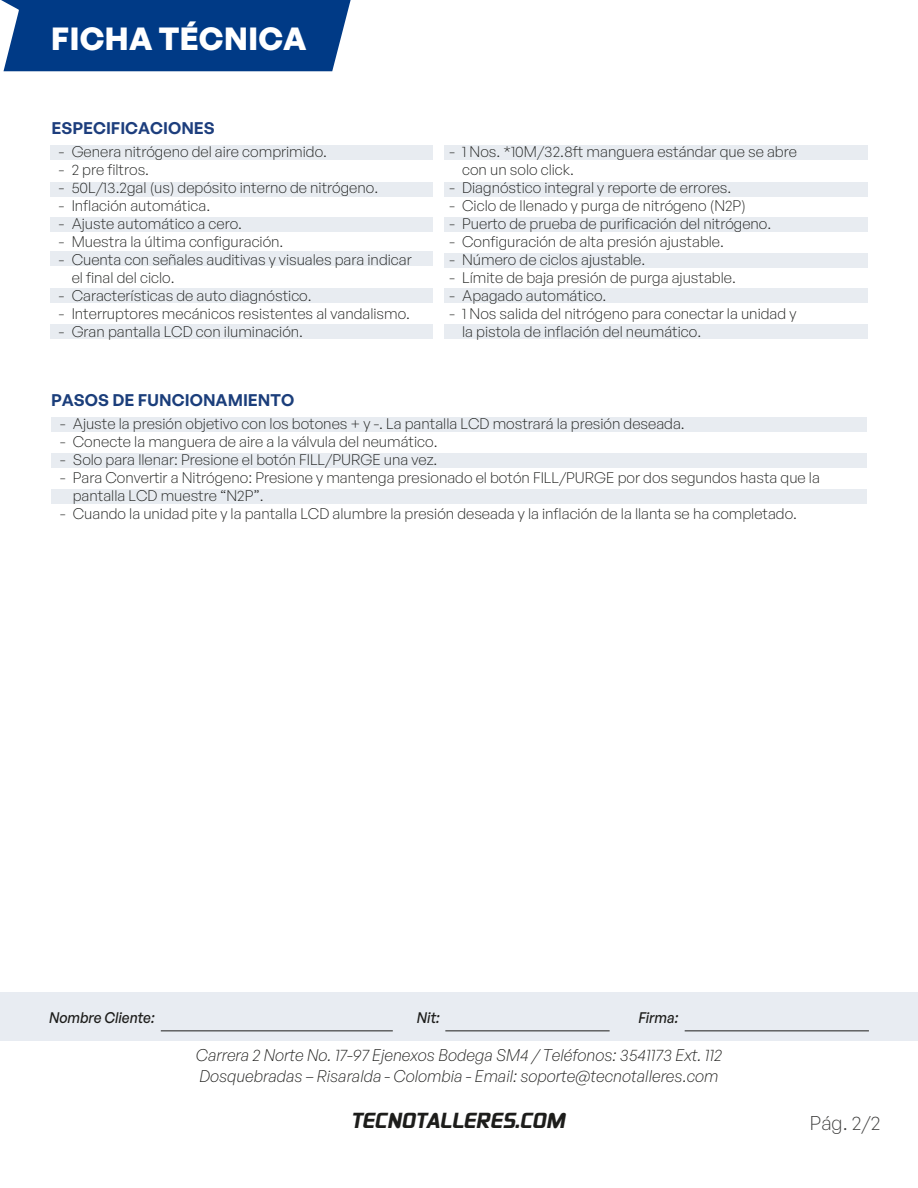
<style>
.page{position:relative;width:918px;height:1188px;background:#fff}
.page>*{position:absolute;margin:0;border:0;box-sizing:border-box;transform-origin:0 0}
.t1{font:700 31.35px "General Sans";color:#fff}
.t2{font:italic 900 19.5px "Sol W01";color:#1d1d1b}
.t3{font:300 19.5px "General Sans";color:#3c3c3b}
.t4{font:italic 300 16.5px/21px "General Sans";color:#1d1d1b}
.t5{font:600 16.5px "General Sans";color:#1b3e7b}
.t6{font:600 16.5px "General Sans";color:#1d3e7d}
.t7{font:300 15px/18px "General Sans";color:#1d1e1c}
.t8{font:italic 500 15px "General Sans";color:#1d1d1b;scale:.96 1}
</style>
<div class="page">
<div style="left:0;top:992px;width:918px;height:48px;background:#e8ecf2"></div>
<hr style="left:161px;top:1030px;width:232px;height:1px;background:#1d1d1b">
<hr style="left:445px;top:1030px;width:165px;height:1px;background:#1d1d1b">
<hr style="left:685px;top:1030px;width:184px;height:1px;background:#1d1d1b">
<div style="left:1px;top:0;width:350px;height:71px;background:#003a86"></div>
<div style="left:51px;top:145px;width:382px;height:15px;background:#e8ecf1"></div>
<div style="left:51px;top:182px;width:382px;height:15px;background:#e8ecf1"></div>
<div style="left:51px;top:218px;width:382px;height:14px;background:#e8ecf1"></div>
<div style="left:51px;top:251px;width:382px;height:15px;background:#e8ecf1"></div>
<div style="left:51px;top:288px;width:382px;height:15px;background:#e8ecf1"></div>
<div style="left:51px;top:324px;width:382px;height:15px;background:#e8ecf1"></div>
<div style="left:444px;top:145px;width:423px;height:15px;background:#e8ecf1"></div>
<div style="left:444px;top:182px;width:423px;height:15px;background:#e8ecf1"></div>
<div style="left:444px;top:218px;width:423px;height:14px;background:#e8ecf1"></div>
<div style="left:444px;top:253px;width:423px;height:15px;background:#e8ecf1"></div>
<div style="left:444px;top:288px;width:423px;height:15px;background:#e8ecf1"></div>
<div style="left:444px;top:324px;width:423px;height:15px;background:#e8ecf1"></div>
<div style="left:52px;top:417px;width:815px;height:15px;background:#e8ecf1"></div>
<div style="left:52px;top:454px;width:815px;height:14px;background:#e8ecf1"></div>
<div style="left:52px;top:489px;width:815px;height:15px;background:#e8ecf1"></div>
<h1 class="t1" style="left:51px;top:18px;width:257px">FICHA TÉCNICA</h1>
<p class="t6" style="left:52px;top:117px;width:165px">ESPECIFICACIONES</p>
<p class="t7" style="left:59px;top:142px;width:270px">- Genera nitrógeno del aire comprimido.</p>
<p class="t7" style="left:59px;top:160px;width:92px">- 2 pre filtros.</p>
<p class="t7" style="left:59px;top:178px;width:321px">- 50L/13.2gal (us) depósito interno de nitrógeno.</p>
<p class="t7" style="left:59px;top:196px;width:153px">- Inflación automática.</p>
<p class="t7" style="left:59px;top:214px;width:185px">- Ajuste automático a cero.</p>
<p class="t7" style="left:59px;top:232px;width:226px">- Muestra la última configuración.</p>
<p class="t7" style="left:72px;top:250px;width:342px;text-indent:-13px">- Cuenta con señales auditivas y visuales para indicar el final del ciclo.</p>
<p class="t7" style="left:59px;top:286px;width:254px">- Características de auto diagnóstico.</p>
<p class="t7" style="left:59px;top:304px;width:353px">- Interruptores mecánicos resistentes al vandalismo.</p>
<p class="t7" style="left:59px;top:322px;width:246px">- Gran pantalla LCD con iluminación.</p>
<p class="t7" style="left:462px;top:142px;width:336px;text-indent:-13px">- 1 Nos. *10M/32.8ft manguera estándar que se abre con un solo click.</p>
<p class="t7" style="left:449px;top:178px;width:283px">- Diagnóstico integral y reporte de errores.</p>
<p class="t7" style="left:449px;top:196px;width:298px">- Ciclo de llenado y purga de nitrógeno (N2P)</p>
<p class="t7" style="left:449px;top:214px;width:323px">- Puerto de prueba de purificación del nitrógeno.</p>
<p class="t7" style="left:449px;top:232px;width:276px">- Configuración de alta presión ajustable.</p>
<p class="t7" style="left:449px;top:250px;width:197px">- Número de ciclos ajustable.</p>
<p class="t7" style="left:449px;top:268px;width:288px">- Límite de baja presión de purga ajustable.</p>
<p class="t7" style="left:449px;top:286px;width:159px">- Apagado automático.</p>
<p class="t7" style="left:462px;top:304px;width:336px;text-indent:-13px">- 1 Nos salida del nitrógeno para conectar la unidad y la pistola de inflación del neumático.</p>
<p class="t5" style="left:51px;top:389px;width:245px">PASOS DE FUNCIONAMIENTO</p>
<p class="t7" style="left:60px;top:414px;width:626px">- Ajuste la presión objetivo con los botones + y -. La pantalla LCD mostrará la presión deseada.</p>
<p class="t7" style="left:60px;top:432px;width:379px">- Conecte la manguera de aire a la válvula del neumático.</p>
<p class="t7" style="left:60px;top:450px;width:379px">- Solo para llenar: Presione el botón FILL/PURGE una vez.</p>
<p class="t7" style="left:73px;top:468px;width:749px;text-indent:-13px">- Para Convertir a Nitrógeno: Presione y mantenga presionado el botón FILL/PURGE por dos segundos hasta que la pantalla LCD muestre “N2P”.</p>
<p class="t7" style="left:60px;top:504px;width:739px">- Cuando la unidad pite y la pantalla LCD alumbre la presión deseada y la inflación de la llanta se ha completado.</p>
<p class="t8" style="left:49px;top:1008px;width:111px">Nombre Cliente:</p>
<p class="t8" style="left:417px;top:1008px;width:25px">Nit:</p>
<p class="t8" style="left:638px;top:1008px;width:43px">Firma:</p>
<p class="t4" style="left:196px;top:1044px;width:528px">Carrera 2 Norte No. 17-97 Ejenexos Bodega SM4 / Teléfonos: 3541173 Ext. 112<br>Dosquebradas – Risaralda - Colombia - Email: soporte@tecnotalleres.com</p>
<h2 class="t2" style="left:351px;top:1108px;width:216px">TECNOTALLERES.COM</h2>
<h2 class="t3" style="left:810px;top:1111px;width:72px">Pág. 2/2</h2>
</div>
